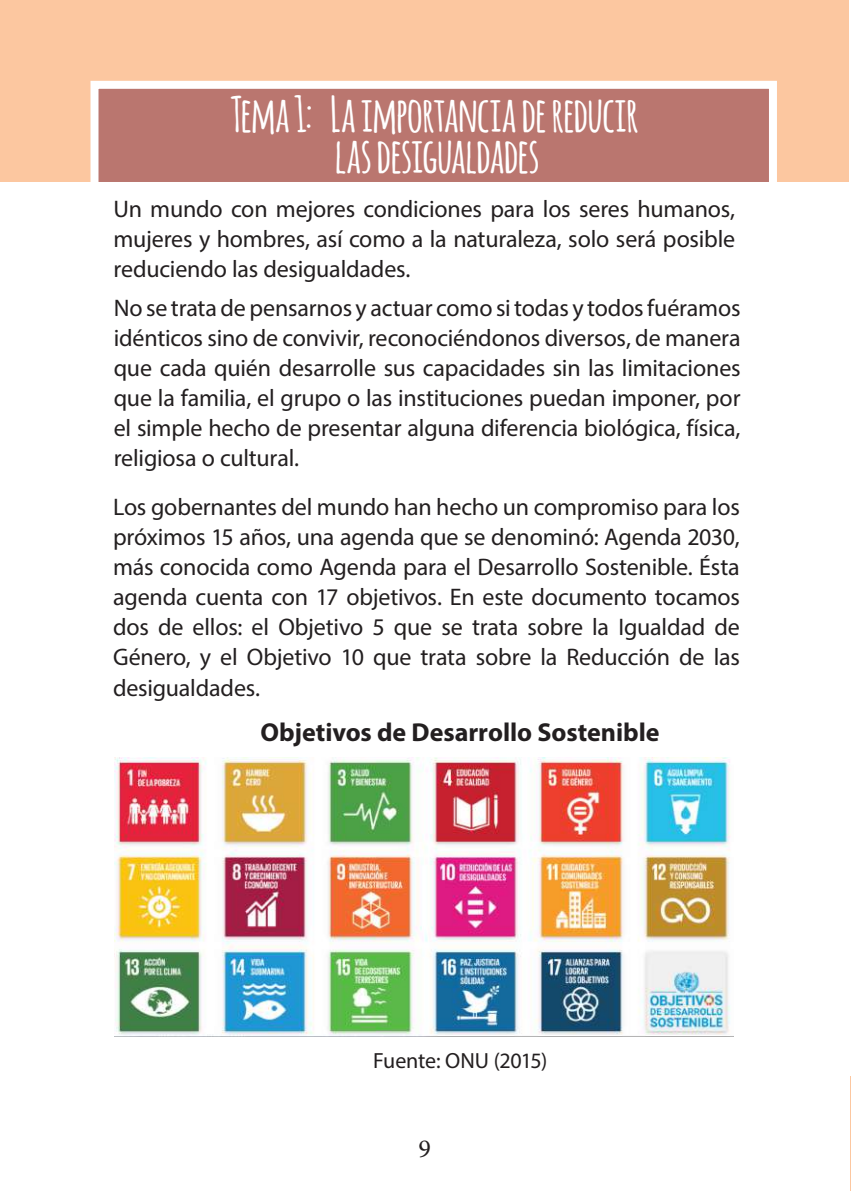
<style>
.page{position:relative;width:851px;height:1191px;background:#fff}
.page>*{position:absolute;margin:0;border:0;box-sizing:border-box;transform-origin:0 0}
.t1{font:700 48px/40px "Amatic";letter-spacing:-.005em;color:#fff;text-align:center}
.t2{font:700 26px "Myriad Pro";color:#231f20}
.t3{font:26px "Minion Pro";color:#231f20}
.t4{font:24px/30px "Myriad Pro";letter-spacing:-.01em;color:#231f20;text-align:justify}
.t5{font:22px "Myriad Pro";letter-spacing:-.01em;color:#231f20}
</style>
<div class="page">
<div style="left:0;top:0;width:848px;height:182px;background:#fcc7a0"></div>
<div style="left:90px;top:81px;width:686px;height:109px;background:#ba766f;border:8px solid #fff"></div>
<img style="left:115px;top:757px;width:615px;height:279px">
<hr style="left:850px;top:1076px;width:1px;height:115px;background:#fcc7a0">
<h1 class="t1" style="left:230px;top:93px;width:409px">Tema 1: La importancia de reducir las desigualdades</h1>
<p class="t4" style="left:113px;top:193px;width:623px">Un mundo con mejores condiciones para los seres humanos, mujeres y hombres, así como a la naturaleza, solo será posible reduciendo las desigualdades.</p>
<p class="t4" style="left:114px;top:292px;width:628px">No se trata de pensarnos y actuar como si todas y todos fuéramos idénticos sino de convivir, reconociéndonos diversos, de manera que cada quién desarrolle sus capacidades sin las limitaciones que la familia, el grupo o las instituciones puedan imponer, por el simple hecho de presentar alguna diferencia biológica, física, religiosa o cultural.</p>
<p class="t4" style="left:113px;top:492px;width:628px">Los gobernantes del mundo han hecho un compromiso para los próximos 15 años, una agenda que se denominó: Agenda 2030, más conocida como Agenda para el Desarrollo Sostenible. Ésta agenda cuenta con 17 objetivos. En este documento tocamos dos de ellos: el Objetivo 5 que se trata sobre la Igualdad de Género, y el Objetivo 10 que trata sobre la Reducción de las desigualdades.</p>
<p class="t2" style="left:260px;top:715px;width:400px">Objetivos de Desarrollo Sostenible</p>
<p class="t5" style="left:373px;top:1046px;width:176px">Fuente: ONU (2015)</p>
<p class="t3" style="left:418px;top:1131px;width:14px">9</p>
</div>
